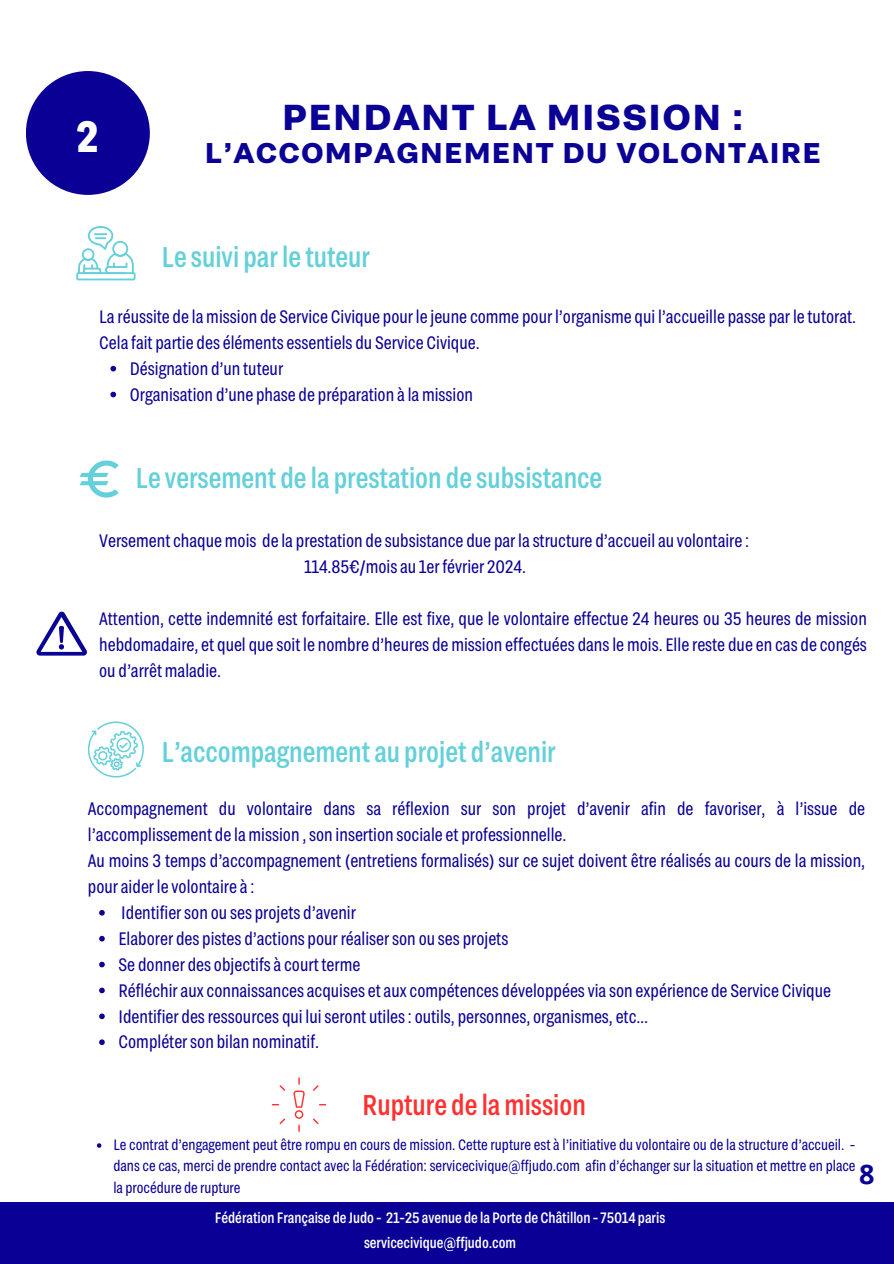
<style>
.page{position:relative;width:894px;height:1264px;background:#fff}
.page>*{position:absolute;margin:0;border:0;box-sizing:border-box;transform-origin:0 0}
.t1{font:700 43.95px "Grtsk Zetta";color:#fff}
.t2{font:700 36px "Grtsk Peta";letter-spacing:.04em;color:#0a0096}
.t3{font:500 28.5px "Grtsk Zetta";color:#64d0da}
.t4{font:700 28.5px "Grtsk Peta";letter-spacing:.04em;color:#0a0096}
.t5{font:500 28.5px "Grtsk Zetta";color:#ff3131}
.t6{font:700 27px "Open Sans";color:#0a0096}
.t7{font:18px/25.8px "Grtsk Zetta";color:#0a0096}
.t8{font:15px/21.3px "Grtsk Zetta";color:#0a0096}
.t9{font:500 15px/24.8px "Grtsk Zetta";color:#fff;text-align:center}
</style>
<div class="page">
<div style="left:26px;top:71px;width:124px;height:124px;background:#0a0096;border-radius:50%"></div>
<div style="left:0;top:1202px;width:893px;height:61px;background:#0a0096"></div>
<svg style="left:80px;top:460px;width:39px;height:37px"></svg>
<svg style="left:36px;top:611px;width:51px;height:44px"></svg>
<svg style="left:88px;top:721px;width:56px;height:56px"></svg>
<svg style="left:76px;top:226px;width:59px;height:54px"></svg>
<svg style="left:293px;top:1090px;width:12px;height:28px"></svg>
<svg style="left:298px;top:1077px;width:2px;height:7px"></svg>
<svg style="left:298px;top:1124px;width:2px;height:7px"></svg>
<svg style="left:313px;top:1118px;width:5px;height:6px"></svg>
<svg style="left:279px;top:1085px;width:6px;height:5px"></svg>
<svg style="left:279px;top:1118px;width:6px;height:6px"></svg>
<svg style="left:313px;top:1085px;width:5px;height:5px"></svg>
<svg style="left:110px;top:366px;width:6px;height:5px"></svg>
<svg style="left:110px;top:392px;width:6px;height:5px"></svg>
<svg style="left:99px;top:910px;width:6px;height:5px"></svg>
<svg style="left:99px;top:935px;width:6px;height:6px"></svg>
<svg style="left:99px;top:961px;width:6px;height:6px"></svg>
<svg style="left:99px;top:987px;width:6px;height:6px"></svg>
<svg style="left:99px;top:1013px;width:6px;height:6px"></svg>
<svg style="left:99px;top:1039px;width:6px;height:6px"></svg>
<svg style="left:97px;top:1143px;width:4px;height:4px"></svg>
<p class="t1" style="left:77px;top:108px;width:23px">2</p>
<h2 class="t2" style="left:282px;top:94px;width:462px">PENDANT LA MISSION :</h2>
<h2 class="t4" style="left:205px;top:135px;width:617px">L’ACCOMPAGNEMENT DU VOLONTAIRE</h2>
<h3 class="t3" style="left:161px;top:238px;width:210px">Le suivi parle tuteur</h3>
<p class="t7" style="left:99px;top:303px;width:758px">La réussite de la mission de Service Civique pour le jeune comme pour l’organisme qui l’accueille passe par le tutorat.<br>Cela fait partie des éléments essentiels du Service Civique.</p>
<h1 class="t7" style="left:130px;top:355px;width:155px">Désignation d’un tuteur</h1>
<p class="t7" style="left:130px;top:380px;width:345px">Organisation d’une phase de préparation à la mission</p>
<p class="t3" style="left:135px;top:459px;width:468px">Le versement de la prestation de subsistance</p>
<p class="t7" style="left:304px;top:527px;width:446px;text-indent:-205px">Versement chaque mois de la prestation de subsistance due par la structure d’accueil au volontaire :<br>114.85€/mois au 1er février 2024.</p>
<p class="t7" style="left:99px;top:604px;width:769px;text-align:justify">Attention, cette indemnité est forfaitaire. Elle est fixe, que le volontaire effectue 24 heures ou 35 heures de mission hebdomadaire, et quel que soit le nombre d’heures de mission effectuées dans le mois. Elle reste due en cas de congés ou d’arrêt maladie.</p>
<h2 class="t3" style="left:161px;top:733px;width:395px">L’accompagnement au projet d’avenir</h2>
<h3 class="t7" style="left:88px;top:795px;width:778px">Accompagnement du volontaire dans sa réflexion sur son projet d’avenir afin de favoriser, à l’issue de l’accomplissement de la mission , son insertion sociale et professionnelle.<br>Au moins 3 temps d’accompagnement (entretiens formalisés) sur ce sujet doivent être réalisés au cours de la mission, pour aider le volontaire à :</h3>
<h3 class="t7" style="left:121px;top:898px;width:236px">Identifier son ou ses projets d’avenir</h3>
<p class="t7" style="left:118px;top:924px;width:391px">Elaborer des pistes d’actions pour réaliser son ou ses projets</p>
<p class="t7" style="left:118px;top:950px;width:243px">Se donner des objectifs à court terme</p>
<h2 class="t7" style="left:118px;top:976px;width:714px">Réfléchir aux connaissances acquises et aux compétences développées via son expérience de Service Civique</h2>
<h3 class="t7" style="left:118px;top:1002px;width:531px">Identifier des ressources qui lui seront utiles : outils, personnes, organismes, etc…</h3>
<p class="t7" style="left:118px;top:1028px;width:202px">Compléter son bilan nominatif.</p>
<p class="t5" style="left:362px;top:1086px;width:225px">Rupture de la mission</p>
<p class="t8" style="left:113px;top:1133px;width:743px">Le contrat d’engagement peut être rompu en cours de mission. Cette rupture est à l’initiative du volontaire ou de la structure d’accueil. - dans ce cas, merci de prendre contact avec la Fédération: servicecivique@ffjudo.com afin d’échanger sur la situation et mettre en place</p>
<p class="t8" style="left:113px;top:1176px;width:129px">la procédure de rupture</p>
<p class="t6" style="left:859px;top:1154px;width:17px">8</p>
<p class="t9" style="left:215px;top:1204px;width:451px">Fédération Française de Judo - 21-25 avenue de la Porte de Châtillon - 75014 paris servicecivique@ffjudo.com</p>
</div>
